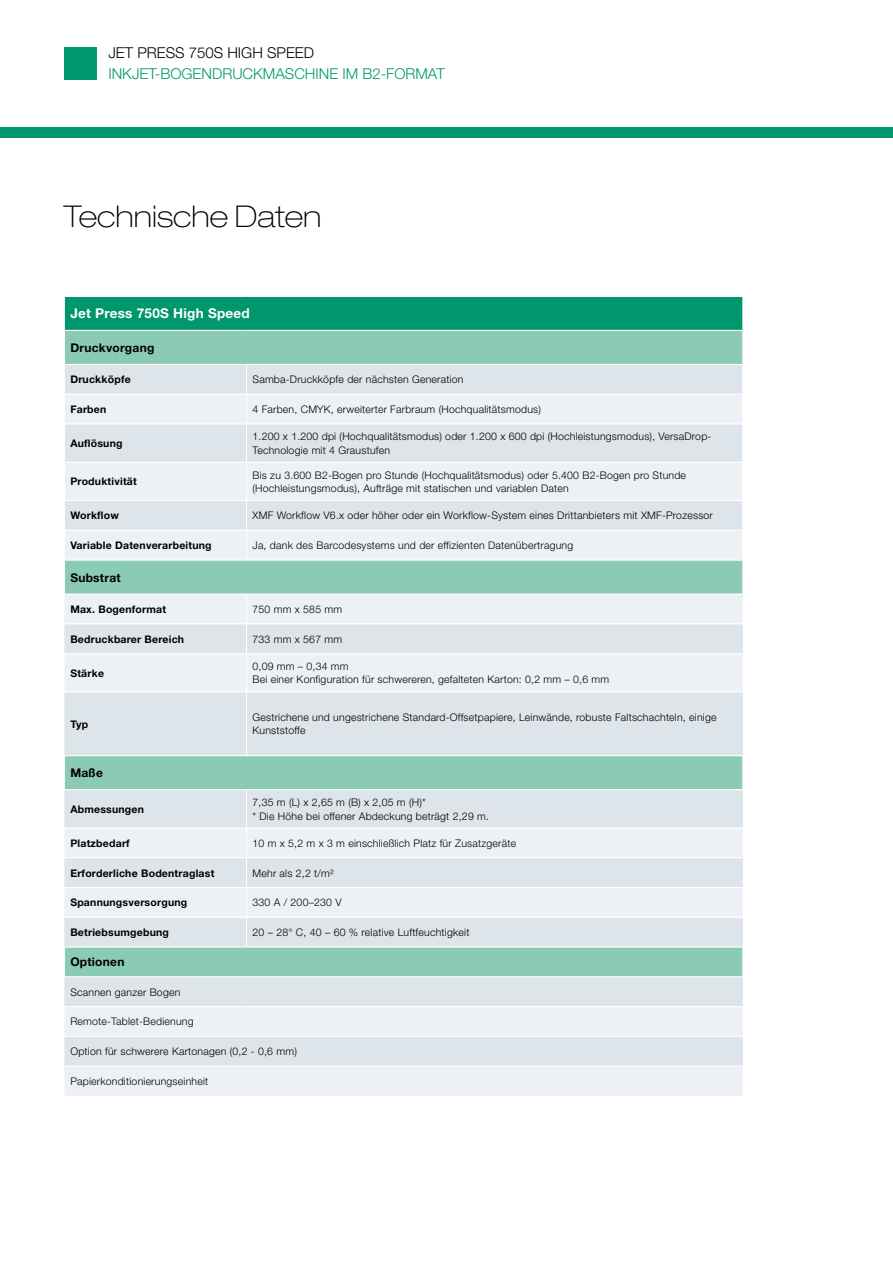
<style>
.page{position:relative;width:893px;height:1263px;background:#fff}
.page>*{position:absolute;margin:0;border:0;box-sizing:border-box;transform-origin:0 0}
.Page_-_header{font:100 expanded 30px "Helvetica Neue LT Pro";color:#000}
.t1{font:300 15px "Helvetica Neue LT Pro";color:#00986e}
.t2{font:300 15px "Helvetica Neue LT Pro";color:#000}
.Main_header{font:700 13.5px "Helvetica Neue LT Pro";letter-spacing:.02em;color:#fff}
.Table_-_sub_headings{font:700 12px "Helvetica Neue LT Pro";letter-spacing:.02em;color:#000}
.Table_-_light_text{font:300 10.5px/13.5px "Helvetica Neue LT Pro";letter-spacing:.02em;color:#000}
.Row_header_-_bold_te{font:700 10.5px "Helvetica Neue LT Pro";letter-spacing:.02em;color:#000}
</style>
<div class="page">
<div style="left:0;top:128px;width:893px;height:10px;background:#00986e"></div>
<div style="left:64px;top:47px;width:33px;height:33px;background:#00986e"></div>
<div style="left:64px;top:296px;width:679px;height:34px;background:#00976d"></div>
<div style="left:65px;top:331px;width:677px;height:33px;background:#8bcab5"></div>
<div style="left:65px;top:365px;width:677px;height:29px;background:#dde4ea"></div>
<svg style="left:64px;top:395px;width:679px;height:701px;background:#d8e5e7"></svg>
<hr style="left:64px;top:623px;width:183px;height:1px;background:#fff">
<hr style="left:247px;top:623px;width:496px;height:1px;background:#fff">
<svg style="left:246px;top:595px;width:1px;height:58px"></svg>
<hr style="left:64px;top:653px;width:183px;height:1px;background:#fff">
<hr style="left:247px;top:653px;width:496px;height:1px;background:#fff">
<hr style="left:246px;top:654px;width:1px;height:37px;background:#fff">
<hr style="left:64px;top:691px;width:183px;height:1px;background:#fff">
<hr style="left:247px;top:691px;width:496px;height:1px;background:#fff">
<hr style="left:246px;top:692px;width:1px;height:63px;background:#fff">
<hr style="left:246px;top:790px;width:1px;height:37px;background:#fff">
<hr style="left:64px;top:827px;width:183px;height:1px;background:#fff">
<hr style="left:247px;top:827px;width:496px;height:1px;background:#fff">
<hr style="left:64px;top:857px;width:183px;height:1px;background:#fff">
<hr style="left:247px;top:857px;width:496px;height:1px;background:#fff">
<hr style="left:64px;top:887px;width:183px;height:1px;background:#fff">
<hr style="left:247px;top:887px;width:496px;height:1px;background:#fff">
<hr style="left:64px;top:917px;width:183px;height:1px;background:#fff">
<hr style="left:247px;top:917px;width:496px;height:1px;background:#fff">
<svg style="left:246px;top:828px;width:1px;height:118px"></svg>
<hr style="left:64px;top:1006px;width:183px;height:1px;background:#fff">
<hr style="left:247px;top:1006px;width:496px;height:1px;background:#fff">
<hr style="left:64px;top:1036px;width:183px;height:1px;background:#fff">
<hr style="left:247px;top:1036px;width:496px;height:1px;background:#fff">
<hr style="left:64px;top:1065px;width:183px;height:2px;background:#fff">
<hr style="left:247px;top:1065px;width:496px;height:2px;background:#fff">
<hr style="left:742px;top:297px;width:1px;height:33px;background:#fff">
<hr style="left:742px;top:561px;width:1px;height:32px;background:#fff">
<hr style="left:742px;top:756px;width:1px;height:33px;background:#fff">
<svg style="left:742px;top:947px;width:1px;height:29px"></svg>
<hr style="left:64px;top:296px;width:183px;height:1px;background:#fff">
<hr style="left:64px;top:297px;width:1px;height:33px;background:#fff">
<hr style="left:247px;top:296px;width:496px;height:1px;background:#fff">
<svg style="left:64px;top:395px;width:1px;height:28px"></svg>
<svg style="left:246px;top:365px;width:1px;height:58px"></svg>
<svg style="left:742px;top:365px;width:1px;height:58px"></svg>
<hr style="left:64px;top:423px;width:183px;height:2px;background:#fff">
<hr style="left:64px;top:425px;width:1px;height:37px;background:#fff">
<hr style="left:247px;top:423px;width:496px;height:2px;background:#fff">
<hr style="left:246px;top:425px;width:1px;height:37px;background:#fff">
<hr style="left:742px;top:425px;width:1px;height:37px;background:#fff">
<hr style="left:64px;top:462px;width:183px;height:1px;background:#fff">
<hr style="left:64px;top:463px;width:1px;height:37px;background:#fff">
<hr style="left:247px;top:462px;width:496px;height:1px;background:#fff">
<hr style="left:246px;top:463px;width:1px;height:37px;background:#fff">
<hr style="left:742px;top:463px;width:1px;height:37px;background:#fff">
<hr style="left:64px;top:500px;width:183px;height:1px;background:#fff">
<hr style="left:247px;top:500px;width:496px;height:1px;background:#fff">
<hr style="left:64px;top:530px;width:183px;height:1px;background:#fff">
<svg style="left:64px;top:501px;width:1px;height:58px"></svg>
<hr style="left:247px;top:530px;width:496px;height:1px;background:#fff">
<svg style="left:246px;top:501px;width:1px;height:58px"></svg>
<svg style="left:742px;top:501px;width:1px;height:58px"></svg>
<hr style="left:64px;top:559px;width:183px;height:2px;background:#fff">
<hr style="left:64px;top:561px;width:1px;height:32px;background:#fff">
<hr style="left:247px;top:559px;width:496px;height:2px;background:#fff">
<hr style="left:64px;top:593px;width:183px;height:2px;background:#fff">
<hr style="left:247px;top:593px;width:496px;height:2px;background:#fff">
<hr style="left:64px;top:755px;width:183px;height:1px;background:#fff">
<hr style="left:64px;top:756px;width:1px;height:33px;background:#fff">
<hr style="left:247px;top:755px;width:496px;height:1px;background:#fff">
<hr style="left:64px;top:789px;width:183px;height:1px;background:#fff">
<hr style="left:247px;top:789px;width:496px;height:1px;background:#fff">
<hr style="left:64px;top:946px;width:183px;height:1px;background:#fff">
<svg style="left:64px;top:947px;width:1px;height:29px"></svg>
<hr style="left:247px;top:946px;width:496px;height:1px;background:#fff">
<hr style="left:64px;top:976px;width:183px;height:1px;background:#fff">
<hr style="left:247px;top:976px;width:496px;height:1px;background:#fff">
<h2 class="t2" style="left:108px;top:44px;width:207px">JET PRESS 750S HIGH SPEED</h2>
<h2 class="t1" style="left:108px;top:65px;width:338px">INKJET-BOGENDRUCKMASCHINE IM B2-FORMAT</h2>
<p class="Page_-_header" style="left:64px;top:197px;width:259px">Technische Daten</p>
<p class="Main_header" style="left:70px;top:305px;width:181px">Jet Press 750S High Speed</p>
<p class="Table_-_sub_headings" style="left:70px;top:340px;width:85px">Druckvorgang</p>
<p class="Row_header_-_bold_te" style="left:70px;top:373px;width:62px">Druckköpfe</p>
<p class="Table_-_light_text" style="left:253px;top:373px;width:213px">Samba-Druckköpfe der nächsten Generation</p>
<p class="Row_header_-_bold_te" style="left:70px;top:403px;width:38px">Farben</p>
<p class="Table_-_light_text" style="left:253px;top:402px;width:290px">4 Farben, CMYK, erweiterter Farbraum (Hochqualitätsmodus)</p>
<p class="Row_header_-_bold_te" style="left:70px;top:437px;width:54px">Auflösung</p>
<p class="Table_-_light_text" style="left:253px;top:430px;width:460px">1.200 x 1.200 dpi (Hochqualitätsmodus) oder 1.200 x 600 dpi (Hochleistungsmodus), VersaDrop-<br>Technologie mit 4 Graustufen</p>
<p class="Row_header_-_bold_te" style="left:70px;top:475px;width:68px">Produktivität</p>
<p class="Table_-_light_text" style="left:253px;top:468px;width:435px">Bis zu 3.600 B2-Bogen pro Stunde (Hochqualitätsmodus) oder 5.400 B2-Bogen pro Stunde (Hochleistungsmodus), Aufträge mit statischen und variablen Daten</p>
<p class="Row_header_-_bold_te" style="left:70px;top:509px;width:50px">Workflow</p>
<p class="Table_-_light_text" style="left:253px;top:509px;width:462px">XMF Workflow V6.x oder höher oder ein Workflow-System eines Drittanbieters mit XMF-Prozessor</p>
<p class="Row_header_-_bold_te" style="left:70px;top:539px;width:143px">Variable Datenverarbeitung</p>
<p class="Table_-_light_text" style="left:253px;top:538px;width:322px">Ja, dank des Barcodesystems und der effizienten Datenübertragung</p>
<p class="Table_-_sub_headings" style="left:70px;top:570px;width:52px">Substrat</p>
<p class="Row_header_-_bold_te" style="left:70px;top:602px;width:97px">Max. Bogenformat</p>
<p class="Table_-_light_text" style="left:253px;top:602px;width:91px">750 mm x 585 mm</p>
<p class="Row_header_-_bold_te" style="left:70px;top:632px;width:115px">Bedruckbarer Bereich</p>
<p class="Table_-_light_text" style="left:253px;top:632px;width:91px">733 mm x 567 mm</p>
<p class="Row_header_-_bold_te" style="left:70px;top:666px;width:35px">Stärke</p>
<p class="Table_-_light_text" style="left:253px;top:659px;width:98px">0,09 mm – 0,34 mm</p>
<p class="Table_-_light_text" style="left:253px;top:673px;width:358px">Bei einer Konfiguration für schwereren, gefalteten Karton: 0,2 mm – 0,6 mm</p>
<p class="Row_header_-_bold_te" style="left:70px;top:717px;width:19px">Typ</p>
<p class="Table_-_light_text" style="left:253px;top:710px;width:465px">Gestrichene und ungestrichene Standard-Offsetpapiere, Leinwände, robuste Faltschachteln, einige<br>Kunststoffe</p>
<p class="Table_-_sub_headings" style="left:70px;top:765px;width:34px">Maße</p>
<p class="Row_header_-_bold_te" style="left:70px;top:802px;width:75px">Abmessungen</p>
<p class="Table_-_light_text" style="left:253px;top:795px;width:238px">7,35 m (L) x 2,65 m (B) x 2,05 m (H)*<br>* Die Höhe bei offener Abdeckung beträgt 2,29 m.</p>
<p class="Row_header_-_bold_te" style="left:70px;top:836px;width:61px">Platzbedarf</p>
<p class="Table_-_light_text" style="left:253px;top:836px;width:265px">10 m x 5,2 m x 3 m einschließlich Platz für Zusatzgeräte</p>
<p class="Row_header_-_bold_te" style="left:70px;top:866px;width:146px">Erforderliche Bodentraglast</p>
<p class="Table_-_light_text" style="left:253px;top:866px;width:83px">Mehr als 2,2 t/m²</p>
<p class="Row_header_-_bold_te" style="left:70px;top:896px;width:118px">Spannungsversorgung</p>
<p class="Table_-_light_text" style="left:253px;top:896px;width:91px">330 A / 200–230 V</p>
<p class="Row_header_-_bold_te" style="left:70px;top:926px;width:100px">Betriebsumgebung</p>
<p class="Table_-_light_text" style="left:253px;top:925px;width:218px">20 – 28° C, 40 – 60 % relative Luftfeuchtigkeit</p>
<p class="Table_-_sub_headings" style="left:70px;top:954px;width:56px">Optionen</p>
<p class="Table_-_light_text" style="left:70px;top:985px;width:112px">Scannen ganzer Bogen</p>
<p class="Table_-_light_text" style="left:70px;top:1015px;width:125px">Remote-Tablet-Bedienung</p>
<p class="Table_-_light_text" style="left:70px;top:1044px;width:228px">Option für schwerere Kartonagen (0,2 - 0,6 mm)</p>
<p class="Table_-_light_text" style="left:70px;top:1074px;width:139px">Papierkonditionierungseinheit</p>
</div>
